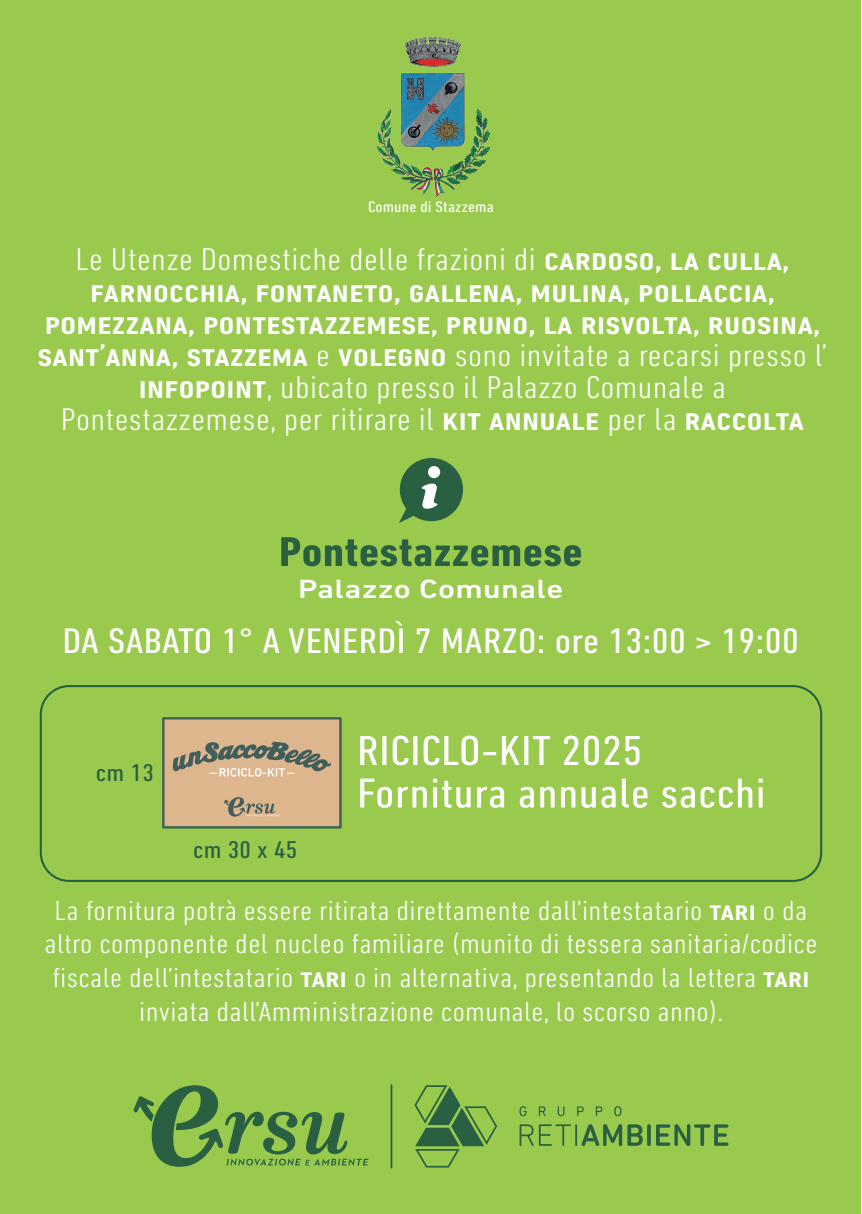
<style>
.page{position:relative;width:862px;height:1214px;background:#fff}
.page>*{position:absolute;margin:0;border:0;box-sizing:border-box;transform-origin:0 0}
.t1{font:condensed 42.6px/42.6px "DIN Next LT Pro";letter-spacing:.01em;color:#fff;scale:1.21 1}
.t2{font:700 condensed 42.2px "DIN Next LT Pro";letter-spacing:.01em;color:#2a6042;scale:1.21 1}
.t3{font:condensed 36px "DIN Next LT Pro";letter-spacing:.01em;color:#fff;scale:1.21 1}
.t4{font:500 condensed 32px/32px "DIN Next LT Pro";letter-spacing:.01em;color:#fff;text-align:center;scale:1.21 1}
.t5{font:300 condensed 28px/33.6px "DIN Next LT Pro";letter-spacing:.01em;color:#fff;text-align:center;scale:1.21 1}
.t6{font:500 26.8px "DIN Next LT Pro";letter-spacing:.01em;color:#fff;scale:1.21 1}
.t7{font:condensed 24.6px "DIN Next LT Pro";letter-spacing:.01em;color:#2a6042;scale:1.21 1}
.t8{font:condensed 15.6px "DIN Next LT Pro";letter-spacing:.01em;color:#fff;scale:1.21 1}
.s1{font-weight:300}
.s2{font-weight:500}
</style>
<div class="page">
<div style="left:0;top:0;width:860px;height:1213px;background:#99ca4e"></div>
<svg style="left:399px;top:458px;width:64px;height:65px"></svg>
<svg style="left:162px;top:717px;width:180px;height:111px;background:#c5a885"></svg>
<div style="left:40px;top:685px;width:782px;height:196px;border:2px solid #2a6042;border-radius:28px"></div>
<svg style="left:414px;top:1085px;width:83px;height:82px"></svg>
<svg style="left:519px;top:1124px;width:209px;height:21px"></svg>
<svg style="left:519px;top:1106px;width:102px;height:9px"></svg>
<hr style="left:390px;top:1084px;width:2px;height:84px;background:#2a6042">
<svg style="left:133px;top:1085px;width:235px;height:81px"></svg>
<img style="left:376px;top:37px;width:113px;height:159px">
<p class="t8" style="left:368px;top:198px;width:105px">Comune di Stazzema</p>
<p class="t4" style="left:38px;top:243px;width:654px"><span class="s1">Le Utenze Domestiche delle frazioni di</span> cardoso, la culla, farnocchia, fontaneto, gallena, mulina, pollaccia, pomezzana, pontestazzemese, pruno, la risvolta, ruosina, sant’anna, stazzema <span class="s1">e</span> volegno <span class="s1">sono invitate a recarsi presso l’ </span>infopoint<span class="s1">, ubicato presso il Palazzo Comunale a Pontestazzemese, per ritirare il</span> kit annuale <span class="s1">per la</span> raccolta</p>
<h2 class="t2" style="left:279px;top:527px;width:252px">Pontestazzemese</h2>
<p class="t6" style="left:298px;top:573px;width:221px">Palazzo Comunale</p>
<p class="t3" style="left:62px;top:620px;width:610px">DA SABATO 1° A VENERDÌ 7 MARZO: ore 13:00 &gt; 19:00</p>
<p class="t7" style="left:96px;top:758px;width:49px">cm 13</p>
<p class="t7" style="left:193px;top:835px;width:88px">cm 30 x 45</p>
<h1 class="t1" style="left:357px;top:728px;width:339px">RICICLO-KIT 2025<br>Fornitura annuale sacchi</h1>
<p class="t5" style="left:45px;top:893px;width:640px">La fornitura potrà essere ritirata direttamente dall’intestatario <span class="s2">tari</span> o da altro componente del nucleo familiare (munito di tessera sanitaria/codice fiscale dell’intestatario <span class="s2">tari</span> o in alternativa, presentando la lettera <span class="s2">tari </span>inviata dall’Amministrazione comunale, lo scorso anno).</p>
</div>
